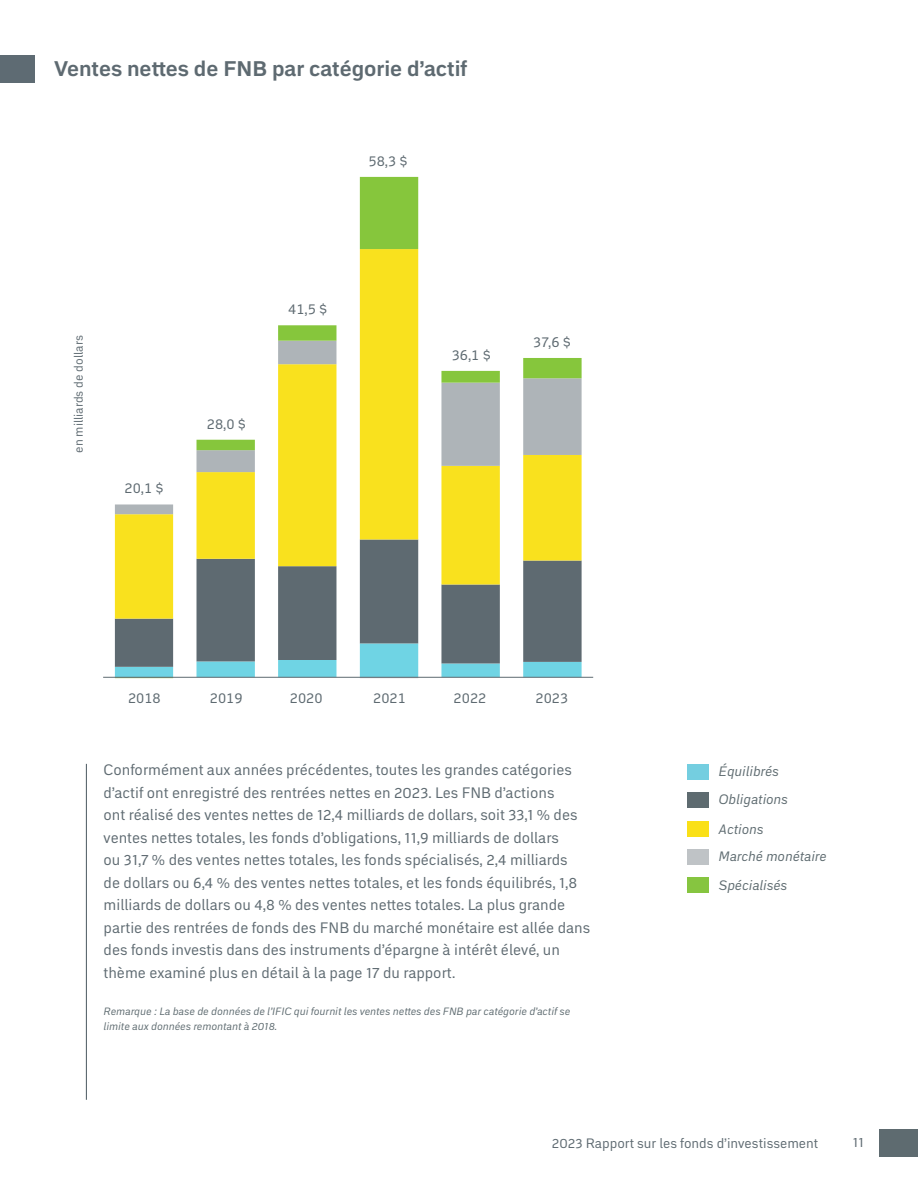
<style>
.page{position:relative;width:918px;height:1188px;background:#fff}
.page>*{position:absolute;margin:0;border:0;box-sizing:border-box;transform-origin:0 0}
.t1{font:700 21px "Embarcadero MVB Pro";color:#5e6a71}
.t2{font:15px/22.5px "Embarcadero MVB Pro";color:#5e6a71}
.t3{font:14.4px "Embarcadero MVB Pro";color:#5e6a71}
.t4{font:italic 13.5px/28.2px "Embarcadero MVB Pro";color:#5e6b70}
.t5{font:13.5px "Embarcadero MVB Pro";color:#5e6a71}
.t6{font:12px "Embarcadero MVB Pro";color:#5e6a71}
.t7{font:italic 10.5px/15px "Embarcadero MVB Pro";color:#5e6b70}
</style>
<div class="page">
<div style="left:880px;top:1130px;width:38px;height:27px;background:#5e6b70"></div>
<div style="left:0;top:55px;width:35px;height:27px;background:#5e6b73"></div>
<hr style="left:86px;top:764px;width:1px;height:336px;background:#5e6a71">
<svg style="left:115px;top:177px;width:467px;height:500px"></svg>
<hr style="left:103px;top:677px;width:490px;height:1px;background:#5e6a71">
<div style="left:687px;top:764px;width:22px;height:16px;background:#74cee0"></div>
<div style="left:687px;top:792px;width:22px;height:16px;background:#5e6b70"></div>
<div style="left:687px;top:821px;width:22px;height:16px;background:#fae017"></div>
<div style="left:687px;top:849px;width:22px;height:16px;background:#bfc3c6"></div>
<div style="left:687px;top:877px;width:22px;height:16px;background:#86c540"></div>
<h1 class="t1" style="left:54px;top:54px;width:415px">Ventes nettes de FNB par catégorie d’actif</h1>
<p class="t3" style="left:369px;top:151px;width:41px">58,3 $</p>
<p class="t6" style="left:70px;top:453px;width:119px;rotate:-90deg">en milliards de dollars</p>
<p class="t3" style="left:125px;top:478px;width:41px">20,1 $</p>
<p class="t3" style="left:207px;top:414px;width:41px">28,0 $</p>
<p class="t3" style="left:288px;top:299px;width:41px">41,5 $</p>
<p class="t3" style="left:452px;top:345px;width:41px">36,1 $</p>
<p class="t3" style="left:533px;top:332px;width:39px">37,6 $</p>
<p class="t3" style="left:128px;top:688px;width:34px">2018</p>
<p class="t3" style="left:210px;top:688px;width:34px">2019</p>
<p class="t3" style="left:290px;top:688px;width:34px">2020</p>
<p class="t3" style="left:373px;top:688px;width:34px">2021</p>
<p class="t3" style="left:454px;top:688px;width:34px">2022</p>
<p class="t3" style="left:536px;top:688px;width:34px">2023</p>
<p class="t2" style="left:104px;top:758px;width:488px">Conformément aux années précédentes, toutes les grandes catégories d’actif ont enregistré des rentrées nettes en 2023. Les FNB d’actions<br>ont réalisé des ventes nettes de 12,4 milliards de dollars, soit 33,1 % des ventes nettes totales, les fonds d’obligations, 11,9 milliards de dollars<br>ou 31,7 % des ventes nettes totales, les fonds spécialisés, 2,4 milliards<br>de dollars ou 6,4 % des ventes nettes totales, et les fonds équilibrés, 1,8 milliards de dollars ou 4,8 % des ventes nettes totales. La plus grande partie des rentrées de fonds des FNB du marché monétaire est allée dans des fonds investis dans des instruments d’épargne à intérêt élevé, un thème examiné plus en détail à la page 17 du rapport.</p>
<p class="t7" style="left:104px;top:1004px;width:468px">Remarque : La base de données de l’IFIC qui fournit les ventes nettes des FNB par catégorie d’actif se limite aux données remontant à 2018.</p>
<p class="t4" style="left:719px;top:757px;width:71px">Équilibrés<br>Obligations</p>
<p class="t4" style="left:719px;top:814px;width:110px">Actions<br>Marché monétaire<br>Spécialisés</p>
<p class="t5" style="left:552px;top:1134px;width:268px">2023 Rapport sur les fonds d’investissement</p>
<p class="t5" style="left:853px;top:1132px;width:13px">11</p>
</div>
